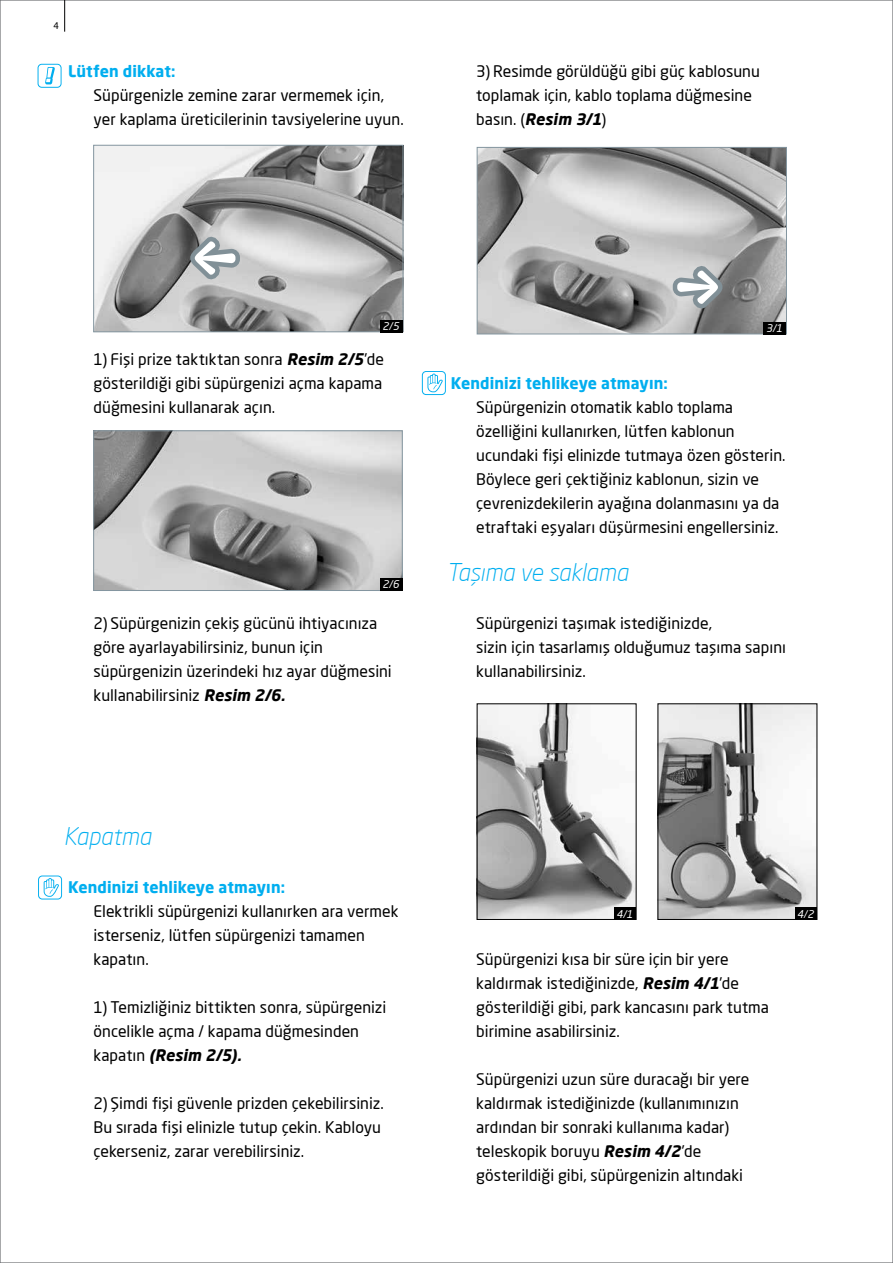
<style>
.page{position:relative;width:893px;height:1263px;background:#fff}
.page>*{position:absolute;margin:0;border:0;box-sizing:border-box;transform-origin:0 0}
.t1{font:italic 300 24px "Neo Sans Pro";letter-spacing:-.005em;color:#00aeef}
.t2{font:15.75px/24px "Neo Sans Pro";color:#000}
.t3{font:700 15.75px "Neo Sans Pro";letter-spacing:.005em;color:#00aeef}
.t4{font:italic 10.5px "Neo Sans Pro";color:#fff}
.t5{font:9px "Neo Sans Pro";color:#000}
.s1{font-weight:700;font-style:italic}
</style>
<div class="page">
<hr style="left:64px;top:0;width:1px;height:32px;background:#000">
<svg style="left:38px;top:64px;width:24px;height:24px"></svg>
<svg style="left:38px;top:875px;width:24px;height:24px"></svg>
<svg style="left:422px;top:371px;width:24px;height:24px"></svg>
<img style="left:95px;top:147px;width:306px;height:183px">
<div style="left:93px;top:145px;width:310px;height:187px;border:1px solid #8496a0"></div>
<div style="left:380px;top:320px;width:22px;height:12px;background:#000"></div>
<svg style="left:171px;top:227px;width:73px;height:49px"></svg>
<img style="left:479px;top:149px;width:306px;height:183px">
<div style="left:477px;top:147px;width:310px;height:187px;border:1px solid #8496a0"></div>
<div style="left:763px;top:322px;width:23px;height:12px;background:#000"></div>
<svg style="left:668px;top:269px;width:74px;height:49px"></svg>
<img style="left:660px;top:706px;width:155px;height:212px">
<img style="left:479px;top:706px;width:155px;height:212px">
<div style="left:477px;top:704px;width:159px;height:216px;border:1px solid #000"></div>
<div style="left:614px;top:908px;width:22px;height:12px;background:#000"></div>
<div style="left:795px;top:908px;width:22px;height:12px;background:#000"></div>
<img style="left:95px;top:433px;width:305px;height:156px">
<div style="left:93px;top:431px;width:309px;height:160px;border:1px solid #8496a0"></div>
<div style="left:380px;top:578px;width:22px;height:12px;background:#000"></div>
<p class="t5" style="left:54px;top:20px;width:7px">4</p>
<p class="t3" style="left:68px;top:61px;width:109px">Lütfen dikkat:</p>
<p class="t2" style="left:94px;top:83px;width:312px">Süpürgenizle zemine zarar vermemek için, yer kaplama üreticilerinin tavsiyelerine uyun.</p>
<p class="t2" style="left:476px;top:59px;width:285px">3) Resimde görüldüğü gibi güç kablosunu toplamak için, kablo toplama düğmesine basın. (<span class="s1">Resim 3/1</span>)</p>
<p class="t4" style="left:383px;top:320px;width:18px">2/5</p>
<p class="t4" style="left:766px;top:322px;width:18px">3/1</p>
<p class="t2" style="left:94px;top:347px;width:292px;text-align:justify">1) Fişi prize taktıktan sonra <span class="s1">Resim 2/5</span>’de gösterildiği gibi süpürgenizi açma kapama düğmesini kullanarak açın.</p>
<p class="t4" style="left:382px;top:578px;width:18px">2/6</p>
<p class="t2" style="left:94px;top:611px;width:300px">2) Süpürgenizin çekiş gücünü ihtiyacınıza göre ayarlayabilirsiniz, bunun için süpürgenizin üzerindeki hız ayar düğmesini kullanabilirsiniz <span class="s1">Resim 2/6.</span></p>
<p class="t3" style="left:451px;top:373px;width:219px">Kendinizi tehlikeye atmayın:</p>
<p class="t2" style="left:476px;top:395px;width:311px">Süpürgenizin otomatik kablo toplama özelliğini kullanırken, lütfen kablonun ucundaki fişi elinizde tutmaya özen gösterin.<br>Böylece geri çektiğiniz kablonun, sizin ve çevrenizdekilerin ayağına dolanmasını ya da etraftaki eşyaları düşürmesini engellersiniz.</p>
<h1 class="t1" style="left:446px;top:557px;width:183px">Taşıma ve saklama</h1>
<p class="t2" style="left:476px;top:611px;width:311px">Süpürgenizi taşımak istediğinizde,<br>sizin için tasarlamış olduğumuz taşıma sapını kullanabilirsiniz.</p>
<h1 class="t1" style="left:64px;top:821px;width:89px">Kapatma</h1>
<p class="t3" style="left:68px;top:877px;width:219px">Kendinizi tehlikeye atmayın:</p>
<p class="t2" style="left:94px;top:899px;width:307px">Elektrikli süpürgenizi kullanırken ara vermek isterseniz, lütfen süpürgenizi tamamen kapatın.</p>
<p class="t2" style="left:94px;top:995px;width:294px">1) Temizliğiniz bittikten sonra, süpürgenizi öncelikle açma / kapama düğmesinden kapatın <span class="s1">(Resim 2/5).</span></p>
<p class="t2" style="left:94px;top:1091px;width:292px">2) Şimdi fişi güvenle prizden çekebilirsiniz.<br>Bu sırada fişi elinizle tutup çekin. Kabloyu çekerseniz, zarar verebilirsiniz.</p>
<p class="t4" style="left:616px;top:907px;width:18px">4/1</p>
<p class="t4" style="left:797px;top:907px;width:18px">4/2</p>
<p class="t2" style="left:476px;top:947px;width:294px">Süpürgenizi kısa bir süre için bir yere kaldırmak istediğinizde, <span class="s1">Resim 4/1</span>’de gösterildiği gibi, park kancasını park tutma birimine asabilirsiniz.</p>
<p class="t2" style="left:476px;top:1067px;width:275px">Süpürgenizi uzun süre duracağı bir yere kaldırmak istediğinizde (kullanımınızın ardından bir sonraki kullanıma kadar) teleskopik boruyu <span class="s1">Resim 4/2</span>’de gösterildiği gibi, süpürgenizin altındaki</p>
</div>
